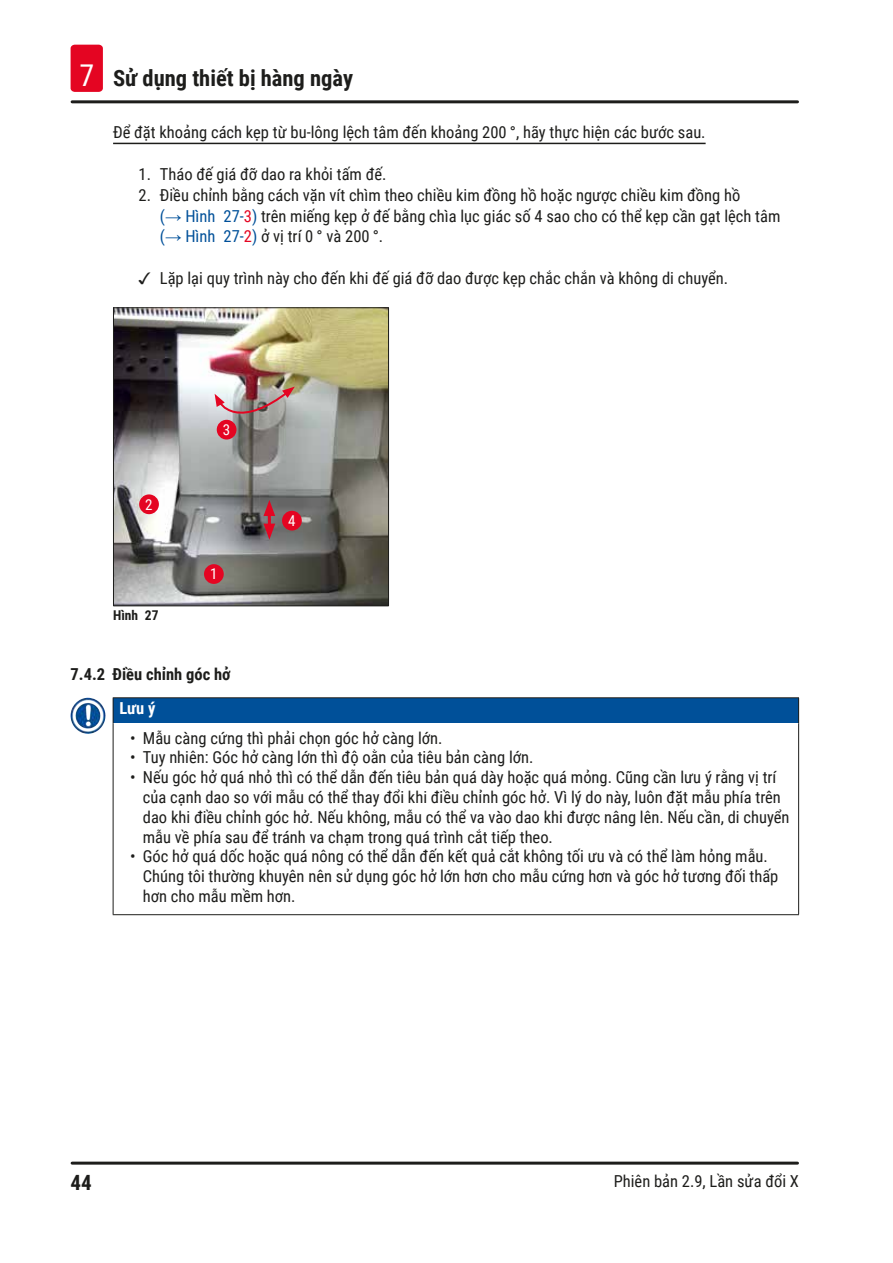
<style>
.page{position:relative;width:893px;height:1263px;background:#fff}
.page>*{position:absolute;margin:0;border:0;box-sizing:border-box;transform-origin:0 0}
.t1{font:700 22.5px "Roboto Condensed";color:#1d1d1b}
.t2{font:700 21px "Roboto Condensed";color:#1d1d1b}
.I_Topic{font:16.5px/19.8px "Roboto Condensed";color:#1d1d1b}
.t3{font:700 16.5px "Roboto Condensed";color:#1d1d1b}
.Signalword__no_use_a{font:700 16.5px "Roboto Condensed";color:#fff}
.t4{font:15px "Roboto Condensed";color:#fff}
.t5{font:700 13.5px "Roboto Condensed";color:#1d1d1b}
.s1{font-weight:400;font-size:30px;color:#fff}
.s2{color:#005099}
.s3{font-family:"Arial";color:#005099}
.s4{color:#e40522}
</style>
<div class="page">
<hr style="left:72px;top:1161px;width:725px;height:3px;background:#1d1d1b">
<hr style="left:72px;top:100px;width:725px;height:3px;background:#1d1d1b">
<div style="left:71px;top:45px;width:32px;height:47px;background:#e40522;border-radius:4px"></div>
<hr style="left:113px;top:143px;width:593px;height:1px;background:#1d1d1b">
<img style="left:115px;top:309px;width:272px;height:295px">
<svg style="left:264px;top:500px;width:11px;height:40px"></svg>
<svg style="left:215px;top:387px;width:80px;height:30px;background:#b4999a"></svg>
<div style="left:282px;top:511px;width:20px;height:19px;background:#e40522;border-radius:50%"></div>
<div style="left:204px;top:564px;width:20px;height:20px;background:#e40522;border-radius:50%"></div>
<div style="left:139px;top:494px;width:20px;height:20px;background:#e40522;border-radius:50%"></div>
<div style="left:217px;top:420px;width:19px;height:19px;background:#e40522;border-radius:50%"></div>
<div style="left:113px;top:307px;width:276px;height:299px;border:1px solid #1d1d1b"></div>
<div style="left:113px;top:698px;width:686px;height:25px;background:#005099"></div>
<svg style="left:113px;top:698px;width:1px;height:25px"></svg>
<hr style="left:113px;top:723px;width:1px;height:191px;background:#1d1d1b">
<hr style="left:798px;top:723px;width:1px;height:191px;background:#1d1d1b">
<hr style="left:113px;top:914px;width:686px;height:1px;background:#1d1d1b">
<hr style="left:113px;top:697px;width:686px;height:1px;background:#1d1d1b">
<svg style="left:798px;top:698px;width:1px;height:25px"></svg>
<img style="left:71px;top:698px;width:26px;height:36px">
<h1 class="t1" style="left:79px;top:63px;width:275px"><span class="s1">7</span> Sử dụng thiết bị hàng ngày</h1>
<p class="I_Topic" style="left:113px;top:122px;width:594px">Để đặt khoảng cách kẹp từ bu-lông lệch tâm đến khoảng 200 °, hãy thực hiện các bước sau.</p>
<p class="I_Topic" style="left:139px;top:164px;width:249px">1. Tháo đế giá đỡ dao ra khỏi tấm đế.</p>
<p class="I_Topic" style="left:160px;top:184px;width:622px;line-height:20.9px;text-indent:-21px">2. Điều chỉnh bằng cách vặn vít chìm theo chiều kim đồng hồ hoặc ngược chiều kim đồng hồ<br><span class="s2">(</span><span class="s3">→</span> <span class="s2">Hình 27‑</span><span class="s4">3</span><span class="s2">)</span> trên miếng kẹp ở đế bằng chìa lục giác số 4 sao cho có thể kẹp cần gạt lệch tâm <span class="s2">(</span><span class="s3">→</span> <span class="s2">Hình 27‑</span><span class="s4">2</span><span class="s2">)</span> ở vị trí 0 ° và 200 °.</p>
<p class="I_Topic" style="left:160px;top:268px;width:570px">Lặp lại quy trình này cho đến khi đế giá đỡ dao được kẹp chắc chắn và không di chuyển.</p>
<p class="t4" style="left:145px;top:494px;width:9px">2</p>
<p class="t5" style="left:113px;top:606px;width:47px">Hình 27</p>
<p class="t4" style="left:223px;top:419px;width:9px">3</p>
<p class="t4" style="left:210px;top:563px;width:9px">1</p>
<p class="t4" style="left:288px;top:510px;width:9px">4</p>
<p class="t3" style="left:71px;top:663px;width:162px">7.4.2 Điều chỉnh góc hở</p>
<p class="Signalword__no_use_a" style="left:119px;top:697px;width:37px">Lưu ý</p>
<p class="I_Topic" style="left:130px;top:727px;width:314px">• Mẫu càng cứng thì phải chọn góc hở càng lớn.</p>
<p class="I_Topic" style="left:130px;top:747px;width:405px">• Tuy nhiên: Góc hở càng lớn thì độ oằn của tiêu bản càng lớn.</p>
<p class="I_Topic" style="left:143px;top:767px;width:648px;text-indent:-13px">• Nếu góc hở quá nhỏ thì có thể dẫn đến tiêu bản quá dày hoặc quá mỏng. Cũng cần lưu ý rằng vị trí của cạnh dao so với mẫu có thể thay đổi khi điều chỉnh góc hở. Vì lý do này, luôn đặt mẫu phía trên dao khi điều chỉnh góc hở. Nếu không, mẫu có thể va vào dao khi được nâng lên. Nếu cần, di chuyển mẫu về phía sau để tránh va chạm trong quá trình cắt tiếp theo.</p>
<p class="I_Topic" style="left:143px;top:846px;width:637px;text-indent:-13px">• Góc hở quá dốc hoặc quá nông có thể dẫn đến kết quả cắt không tối ưu và có thể làm hỏng mẫu.<br>Chúng tôi thường khuyên nên sử dụng góc hở lớn hơn cho mẫu cứng hơn và góc hở tương đối thấp hơn cho mẫu mềm hơn.</p>
<p class="t2" style="left:71px;top:1168px;width:23px">44</p>
<p class="I_Topic" style="left:614px;top:1170px;width:187px">Phiên bản 2.9, Lần sửa đổi X</p>
</div>
